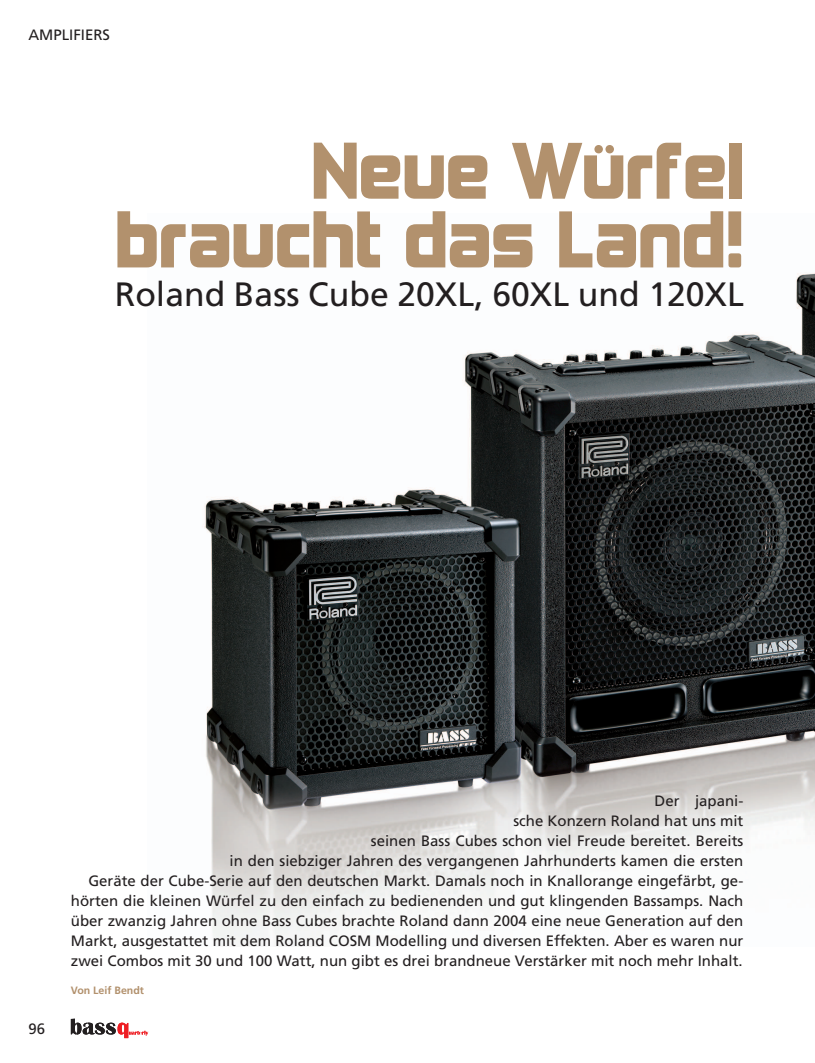
<style>
.page{position:relative;width:815px;height:1063px;background:#fff}
.page>*{position:absolute;margin:0;border:0;box-sizing:border-box;transform-origin:0 0}
.t1{font:73.75px/68.8px "Kimberley";color:#b2916d;text-align:right}
.t2{font:33.75px "Frutiger";color:#231f20}
.Subhead_12{font:15px/20px "Frutiger";color:#231f20;text-align:right}
.BU{font:700 10.62px "Frutiger";color:#b2916d}
</style>
<div class="page">
<img style="left:204px;top:273px;width:611px;height:674px">
<svg style="left:71px;top:1019px;width:77px;height:19px"></svg>
<p class="Subhead_12" style="left:28px;top:25px;width:83px">AMPLIFIERS</p>
<p class="t1" style="left:115px;top:139px;width:630px">Neue Würfel braucht das Land!</p>
<p class="t2" style="left:115px;top:275px;width:631px">Roland Bass Cube 20XL, 60XL und 120XL</p>
<p class="Subhead_12" style="left:28px;top:1019px;width:18px">96</p>
<p class="Subhead_12" style="left:71px;top:790px;width:674px">Der japani-<br>sche Konzern Roland hat uns mit<br>seinen Bass Cubes schon viel Freude bereitet. Bereits<br>in den siebziger Jahren des vergangenen Jahrhunderts kamen die ersten<br>Geräte der Cube-Serie auf den deutschen Markt. Damals noch in Knallorange eingefärbt, ge&shy;hörten die kleinen Würfel zu den einfach zu bedienenden und gut klingenden Bassamps. Nach über zwanzig Jahren ohne Bass Cubes brachte Roland dann 2004 eine neue Generation auf den Markt, ausgestattet mit dem Roland COSM Modelling und diversen Effekten. Aber es waren nur zwei Combos mit 30 und 100 Watt, nun gibt es drei brandneue Verstärker mit noch mehr Inhalt.</p>
<p class="BU" style="left:71px;top:984px;width:75px">Von Leif Bendt</p>
</div>
